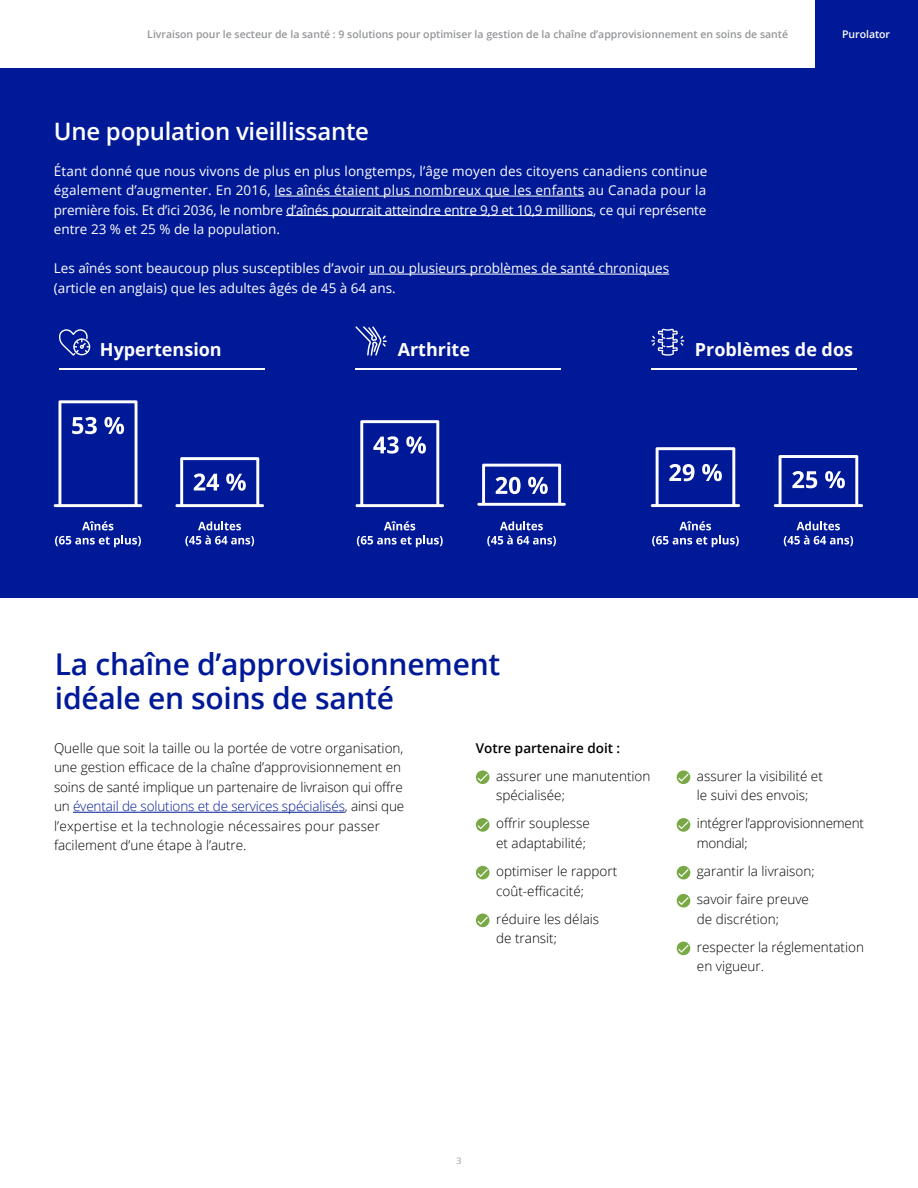
<style>
.page{position:relative;width:918px;height:1188px;background:#fff}
.page>*{position:absolute;margin:0;border:0;box-sizing:border-box;transform-origin:0 0}
.t1{font:600 30px/34.5px "Open Sans";letter-spacing:-.01em;color:#001996}
.t2{font:600 24px "Open Sans";letter-spacing:-.01em;color:#fff}
.t3{font:700 18px "Open Sans";color:#fff}
.t4{font:300 13.5px/19.5px "Open Sans";color:#000}
.t5{font:13.5px/19.5px "Open Sans";color:#fff;text-align:justify}
.t6{font:600 13.5px "Open Sans";color:#000}
.t7{font:600 10.5px "Open Sans";color:#939598}
.t8{font:600 10.5px "Open Sans";color:#fff}
.t9{font:9px "Open Sans";color:#a09fa0}
.s1{color:#001996}
</style>
<div class="page">
<div style="left:816px;top:0;width:102px;height:68px;background:#001996"></div>
<div style="left:0;top:68px;width:918px;height:530px;background:#001996"></div>
<hr style="left:275px;top:196px;width:309px;height:1px;background:#fff">
<hr style="left:286px;top:215px;width:307px;height:1px;background:#fff">
<hr style="left:369px;top:274px;width:300px;height:1px;background:#fff">
<hr style="left:73px;top:812px;width:272px;height:1px;background:#001996">
<svg style="left:476px;top:770px;width:14px;height:14px"></svg>
<svg style="left:477px;top:774px;width:11px;height:8px"></svg>
<div style="left:677px;top:942px;width:13px;height:13px;background:#79a946;border-radius:50%"></div>
<svg style="left:678px;top:945px;width:11px;height:8px"></svg>
<svg style="left:476px;top:914px;width:14px;height:13px"></svg>
<svg style="left:477px;top:917px;width:11px;height:8px"></svg>
<svg style="left:476px;top:866px;width:14px;height:13px"></svg>
<svg style="left:477px;top:869px;width:11px;height:8px"></svg>
<svg style="left:476px;top:818px;width:14px;height:14px"></svg>
<svg style="left:477px;top:821px;width:11px;height:8px"></svg>
<svg style="left:677px;top:770px;width:13px;height:14px"></svg>
<svg style="left:678px;top:774px;width:11px;height:8px"></svg>
<svg style="left:677px;top:894px;width:13px;height:14px"></svg>
<svg style="left:678px;top:897px;width:11px;height:8px"></svg>
<div style="left:677px;top:866px;width:13px;height:13px;background:#79a946;border-radius:50%"></div>
<svg style="left:678px;top:869px;width:11px;height:8px"></svg>
<svg style="left:677px;top:818px;width:13px;height:14px"></svg>
<svg style="left:678px;top:821px;width:11px;height:8px"></svg>
<hr style="left:59px;top:368px;width:206px;height:1px;background:#fff">
<svg style="left:59px;top:329px;width:31px;height:27px"></svg>
<svg style="left:55px;top:521px;width:86px;height:26px"></svg>
<svg style="left:185px;top:521px;width:69px;height:25px"></svg>
<svg style="left:58px;top:400px;width:80px;height:104px"></svg>
<hr style="left:54px;top:504px;width:88px;height:3px;background:#fff">
<svg style="left:180px;top:457px;width:79px;height:47px"></svg>
<hr style="left:175px;top:504px;width:89px;height:3px;background:#fff">
<hr style="left:355px;top:368px;width:206px;height:1px;background:#fff">
<svg style="left:355px;top:326px;width:32px;height:30px"></svg>
<svg style="left:360px;top:420px;width:79px;height:84px"></svg>
<hr style="left:356px;top:504px;width:88px;height:3px;background:#fff">
<svg style="left:482px;top:464px;width:79px;height:39px"></svg>
<hr style="left:477px;top:503px;width:89px;height:3px;background:#fff">
<svg style="left:357px;top:521px;width:86px;height:26px"></svg>
<svg style="left:487px;top:521px;width:69px;height:25px"></svg>
<hr style="left:651px;top:368px;width:206px;height:1px;background:#fff">
<svg style="left:651px;top:329px;width:33px;height:27px"></svg>
<svg style="left:656px;top:447px;width:79px;height:57px"></svg>
<hr style="left:651px;top:504px;width:89px;height:3px;background:#fff">
<svg style="left:779px;top:455px;width:79px;height:49px"></svg>
<hr style="left:774px;top:504px;width:89px;height:3px;background:#fff">
<svg style="left:652px;top:521px;width:87px;height:26px"></svg>
<svg style="left:784px;top:521px;width:69px;height:25px"></svg>
<p class="t7" style="left:147px;top:27px;width:642px">Livraison pour le secteur de la santé : 9 solutions pour optimiser la gestion de la chaîne d’approvisionnement en soins de santé</p>
<p class="t8" style="left:842px;top:27px;width:50px">Purolator</p>
<h2 class="t2" style="left:54px;top:115px;width:317px">Une population vieillissante</h2>
<p class="t5" style="left:54px;top:161px;width:655px">Étant donné que nous vivons de plus en plus longtemps, l’âge moyen des citoyens canadiens continue également d’augmenter. En 2016, les aînés étaient plus nombreux que les enfants au Canada pour la première fois. Et d’ici 2036, le nombre d’aînés pourrait atteindre entre 9,9 et 10,9 millions, ce qui représente entre 23 % et 25 % de la population.</p>
<p class="t5" style="left:54px;top:258px;width:617px">Les aînés sont beaucoup plus susceptibles d’avoir un ou plusieurs problèmes de santé chroniques (article en anglais) que les adultes âgés de 45 à 64 ans.</p>
<h3 class="t3" style="left:100px;top:336px;width:123px">Hypertension</h3>
<h3 class="t3" style="left:398px;top:336px;width:74px">Arthrite</h3>
<h3 class="t3" style="left:695px;top:336px;width:160px">Problèmes de dos</h3>
<h1 class="t1" style="left:55px;top:646px;width:447px">La chaîne d’approvisionnement idéale en soins de santé</h1>
<p class="t4" style="left:54px;top:738px;width:352px">Quelle que soit la taille ou la portée de votre organisation, une gestion efficace de la chaîne d’approvisionnement en soins de santé implique un partenaire de livraison qui offre un <span class="s1">éventail de solutions et de services spécialisés</span>, ainsi que l’expertise et la technologie nécessaires pour passer facilement d’une étape à l’autre.</p>
<p class="t6" style="left:476px;top:739px;width:146px">Votre partenaire doit :</p>
<p class="t4" style="left:496px;top:766px;width:156px">assurer une manutention spécialisée;</p>
<p class="t4" style="left:496px;top:813px;width:95px">offrir souplesse et adaptabilité;</p>
<p class="t4" style="left:496px;top:861px;width:123px">optimiser le rapport coût-efficacité;</p>
<p class="t4" style="left:496px;top:909px;width:105px">réduire les délais de transit;</p>
<p class="t4" style="left:697px;top:766px;width:127px">assurer la visibilité et le suivi des envois;</p>
<p class="t4" style="left:697px;top:813px;width:169px">intégrer l’approvisionnement mondial;</p>
<p class="t4" style="left:697px;top:857px;width:119px;line-height:28.2px">garantir la livraison; savoir faire preuve</p>
<p class="t4" style="left:697px;top:904px;width:169px;line-height:28.2px">de discrétion;<br>respecter la réglementation</p>
<p class="t4" style="left:697px;top:956px;width:69px">en vigueur.</p>
<p class="t9" style="left:456px;top:1155px;width:7px">3</p>
</div>
